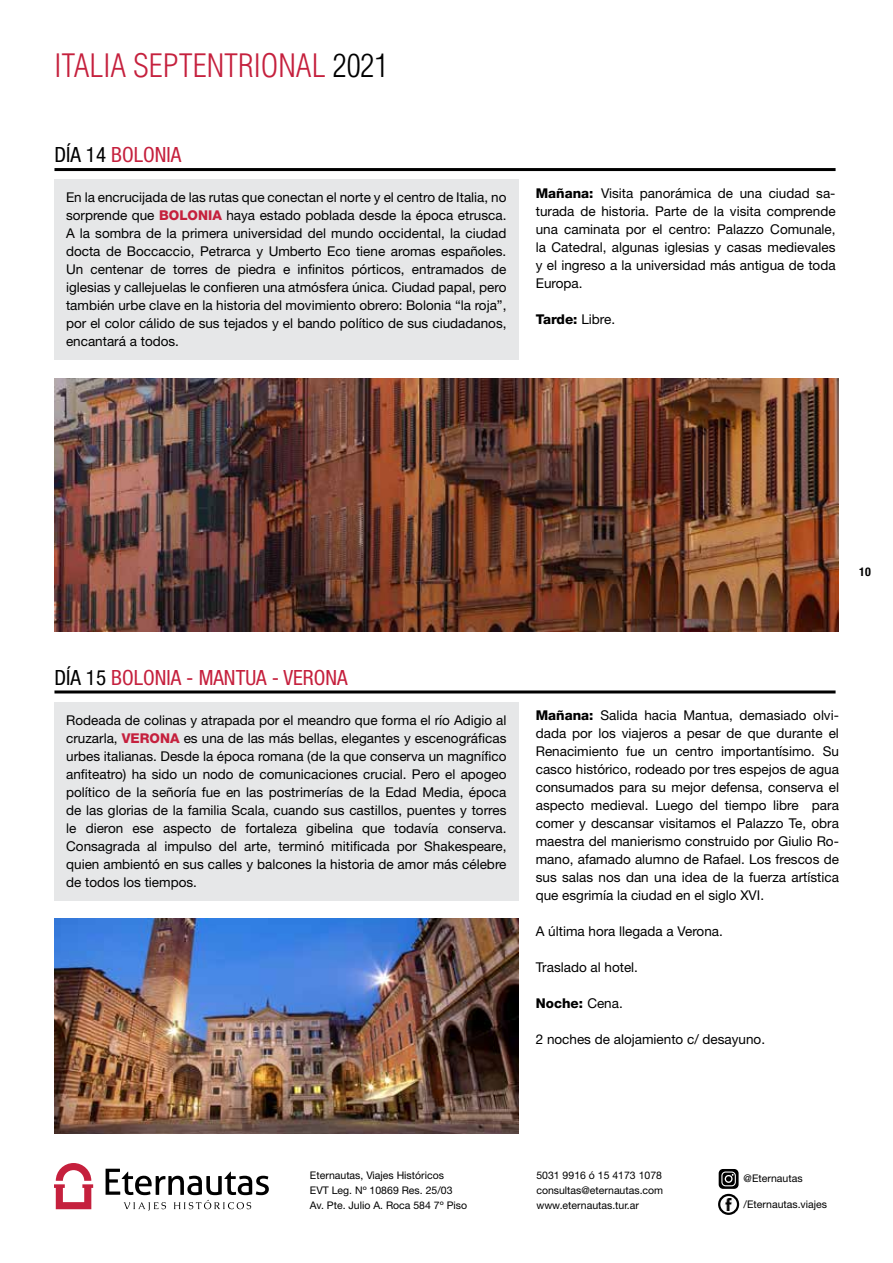
<style>
.page{position:relative;width:893px;height:1263px;background:#fff}
.page>*{position:absolute;margin:0;border:0;box-sizing:border-box;transform-origin:0 0}
.t1{font:300 condensed 31.5px "Helvetica LT Std";color:#c5203d}
.t2{font:condensed 21px "Helvetica Neue";color:#c5203d}
.t3{font:13.5px/18px "Helvetica Neue";color:#000;text-align:justify}
.t4{font:800 13.5px "Helvetica Neue";color:#000}
.t5{font:700 condensed 12px "Helvetica Neue";color:#000}
.t6{font:10.5px/15px "Helvetica Neue";color:#000}
.s1{color:#000}
.s2{font-weight:800;color:#c5203d}
.s3{font-weight:800}
.s4{font-weight:400}
</style>
<div class="page">
<svg style="left:54px;top:1163px;width:39px;height:46px"></svg>
<svg style="left:106px;top:1169px;width:163px;height:42px"></svg>
<svg style="left:723px;top:1198px;width:12px;height:12px"></svg>
<div style="left:718px;top:1194px;width:21px;height:21px;border:2px solid #000;border-radius:50%"></div>
<svg style="left:719px;top:1169px;width:20px;height:20px"></svg>
<hr style="left:54px;top:690px;width:782px;height:3px;background:#000">
<div style="left:54px;top:703px;width:464px;height:198px;background:#e6e7e8"></div>
<img style="left:54px;top:918px;width:464px;height:215px">
<hr style="left:54px;top:168px;width:782px;height:3px;background:#000">
<img style="left:54px;top:378px;width:785px;height:253px">
<div style="left:54px;top:180px;width:464px;height:180px;background:#e6e7e8"></div>
<h1 class="t1" style="left:54px;top:46px;width:336px">ITALIA SEPTENTRIONAL <span class="s1">2021</span></h1>
<h2 class="t2" style="left:54px;top:142px;width:128px"><span class="s1">DÍA 14</span> BOLONIA</h2>
<p class="t3" style="left:66px;top:188px;width:442px">En la encrucijada de las rutas que conectan el norte y el centro de Italia, no sorprende que <span class="s2">BOLONIA</span> haya estado poblada desde la época etrusca.<br>A la sombra de la primera universidad del mundo occidental, la ciudad docta de Boccaccio, Petrarca y Umberto Eco tiene aromas españoles.<br>Un centenar de torres de piedra e infinitos pórticos, entramados de iglesias y callejuelas le confieren una atmósfera única. Ciudad papal, pero también urbe clave en la historia del movimiento obrero: Bolonia “la roja”, por el color cálido de sus tejados y el bando político de sus ciudadanos, encantará a todos.</p>
<p class="t3" style="left:536px;top:184px;width:301px"><span class="s3">Mañana:</span> Visita panorámica de una ciudad sa&shy;turada de historia. Parte de la visita comprende una caminata por el centro: Palazzo Comunale, la Catedral, algunas iglesias y casas medievales y el ingreso a la universidad más antigua de toda Europa.</p>
<p class="t4" style="left:536px;top:311px;width:81px">Tarde: <span class="s4">Libre.</span></p>
<p class="t5" style="left:859px;top:564px;width:13px">10</p>
<h2 class="t2" style="left:54px;top:665px;width:295px"><span class="s1">DÍA 15</span> BOLONIA - MANTUA - VERONA</h2>
<p class="t3" style="left:66px;top:711px;width:442px">Rodeada de colinas y atrapada por el meandro que forma el río Adigio al cruzarla, <span class="s2">VERONA</span> es una de las más bellas, elegantes y escenográficas urbes italianas. Desde la época romana (de la que conserva un magnífico anfiteatro) ha sido un nodo de comunicaciones crucial. Pero el apogeo político de la señoría fue en las postrimerías de la Edad Media, época de las glorias de la familia Scala, cuando sus castillos, puentes y torres le dieron ese aspecto de fortaleza gibelina que todavía conserva.<br>Consagrada al impulso del arte, terminó mitificada por Shakespeare, quien ambientó en sus calles y balcones la historia de amor más célebre de todos los tiempos.</p>
<p class="t3" style="left:536px;top:706px;width:305px"><span class="s3">Mañana:</span> Salida hacia Mantua, demasiado olvi&shy;dada por los viajeros a pesar de que durante el Renacimiento fue un centro importantísimo. Su casco histórico, rodeado por tres espejos de agua consumados para su mejor defensa, conserva el aspecto medieval. Luego del tiempo libre para comer y descansar visitamos el Palazzo Te, obra maestra del manierismo construido por Giulio Ro&shy;mano, afamado alumno de Rafael. Los frescos de sus salas nos dan una idea de la fuerza artística que esgrimía la ciudad en el siglo XVI.</p>
<p class="t3" style="left:536px;top:922px;width:189px">A última hora llegada a Verona.</p>
<p class="t3" style="left:536px;top:958px;width:104px">Traslado al hotel.</p>
<p class="t4" style="left:536px;top:995px;width:89px">Noche: <span class="s4">Cena.</span></p>
<p class="t3" style="left:536px;top:1030px;width:231px">2 noches de alojamiento c/ desayuno.</p>
<p class="t6" style="left:310px;top:1168px;width:159px">Eternautas, Viajes Históricos<br>EVT Leg. Nº 10869 Res. 25/03<br>Av. Pte. Julio A. Roca 584 7º Piso</p>
<p class="t6" style="left:536px;top:1168px;width:128px;text-align:justify">5031 9916 ó 15 4173 1078 consultas@eternautas.com www.eternautas.tur.ar</p>
<p class="t6" style="left:744px;top:1171px;width:60px">@Eternautas</p>
<p class="t6" style="left:744px;top:1196px;width:85px">/Eternautas.viajes</p>
</div>
